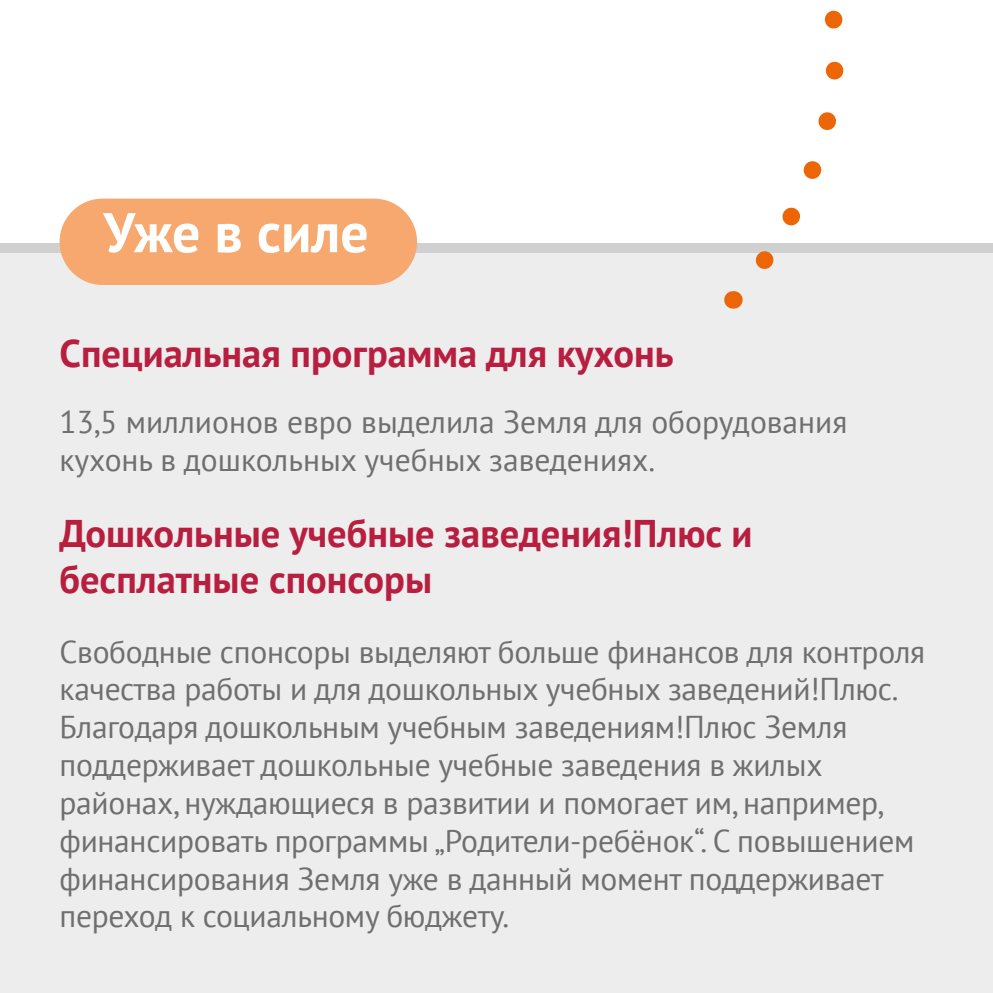
<style>
.page{position:relative;width:993px;height:993px;background:#fff}
.page>*{position:absolute;margin:0;border:0;box-sizing:border-box;transform-origin:0 0}
.t1{font:700 55.65px "PT Sans";color:#fff}
.t2{font:700 38.5px/46.2px "PT Sans";color:#b71e3f}
.t3{font:31.5px/37.8px "PT Sans";letter-spacing:-.01em;color:#706f6f}
</style>
<div class="page">
<div style="left:0;top:253px;width:992px;height:739px;background:#ededed"></div>
<div style="left:0;top:243px;width:992px;height:10px;background:#d0d0d0"></div>
<svg style="left:755px;top:10px;width:89px;height:259px"></svg>
<svg style="left:732px;top:291px;width:1px;height:17px"></svg>
<div style="left:60px;top:198px;width:357px;height:87px;background:#f6a86e;border-radius:43px"></div>
<h1 class="t1" style="left:103px;top:195px;width:267px">Уже в силе</h1>
<p class="t2" style="left:60px;top:329px;width:615px">Специальная программа для кухонь</p>
<p class="t3" style="left:60px;top:402px;width:789px">13,5 миллионов евро выделила Земля для оборудования кухонь в дошкольных учебных заведениях.</p>
<p class="t2" style="left:60px;top:509px;width:694px">Дошкольные учебные заведения!Плюс и бесплатные спонсоры</p>
<p class="t3" style="left:60px;top:631px;width:866px">Свободные спонсоры выделяют больше финансов для контроля качества работы и для дошкольных учебных заведений!Плюс.<br>Благодаря дошкольным учебным заведениям!Плюс Земля поддерживает дошкольные учебные заведения в жилых районах, нуждающиеся в развитии и помогает им, например, финансировать программы „Родители-ребёнок“. С повышением финансирования Земля уже в данный момент поддерживает переход к социальному бюджету.</p>
</div>
